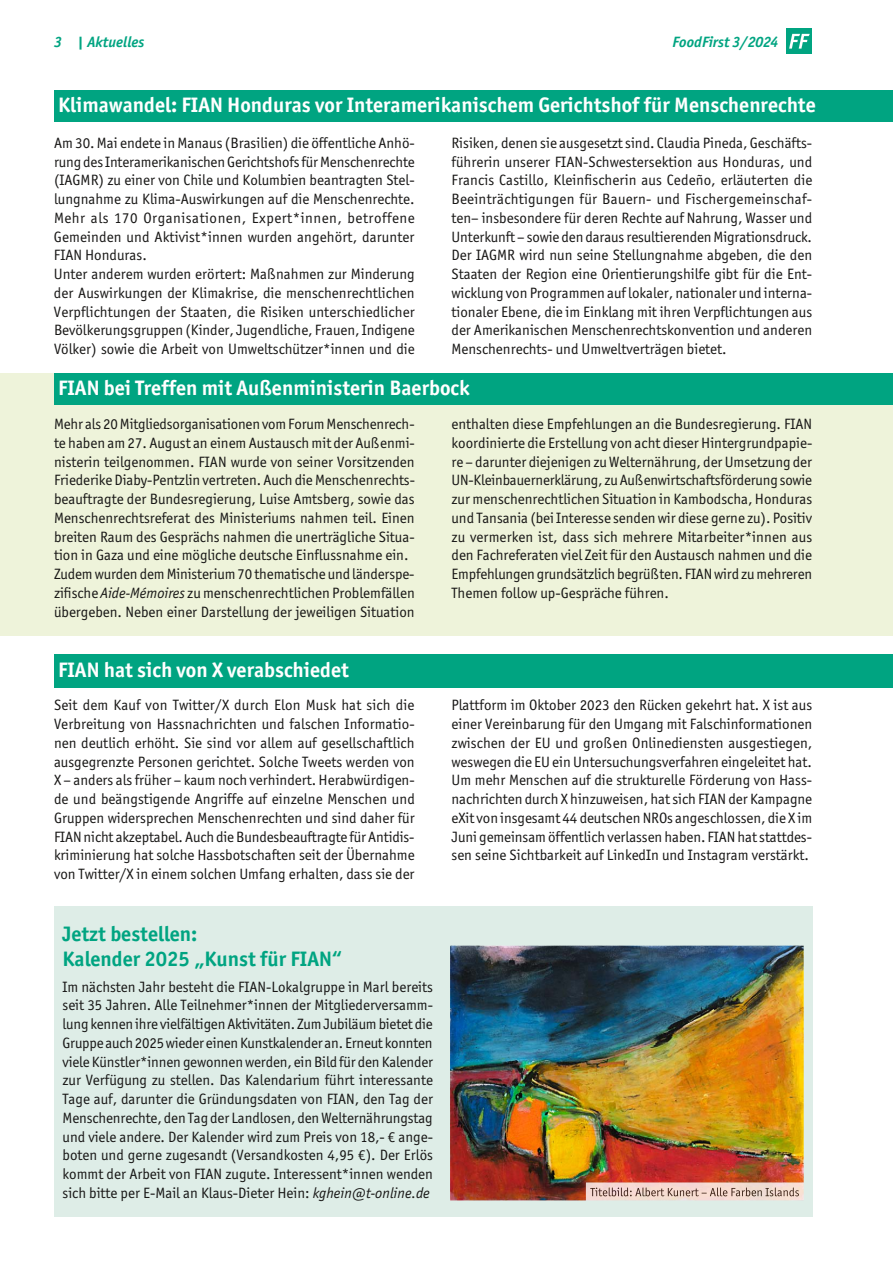
<style>
.page{position:relative;width:893px;height:1263px;background:#fff}
.page>*{position:absolute;margin:0;border:0;box-sizing:border-box;transform-origin:0 0}
.t1{font:700 21px "Officina Sans ITC";color:#fff}
.t2{font:700 21px/25.2px "Officina Sans ITC";color:#00a481}
.t3{font:15px/18.8px "Officina Sans ITC Boo";color:#181716;text-align:justify}
.t4{font:italic 700 15px "Officina Sans ITC";color:#00a481}
.s1{font-family:"Officina Sans ITC Boo It"}
</style>
<div class="page">
<div style="left:0;top:373px;width:893px;height:262px;background:#eef3da"></div>
<div style="left:54px;top:906px;width:758px;height:311px;background:#deede7"></div>
<img style="left:450px;top:946px;width:354px;height:254px">
<div style="left:586px;top:1183px;width:218px;height:17px;background:#f5dbd3"></div>
<img style="left:590px;top:1196px;width:209px;height:1px">
<img style="left:590px;top:1187px;width:209px;height:9px">
<div style="left:787px;top:28px;width:25px;height:26px;background:#00a481"></div>
<svg style="left:789px;top:34px;width:21px;height:15px"></svg>
<div style="left:54px;top:90px;width:839px;height:32px;background:#00a481"></div>
<div style="left:54px;top:654px;width:839px;height:33px;background:#00a481"></div>
<div style="left:54px;top:373px;width:839px;height:32px;background:#00a481"></div>
<p class="t4" style="left:54px;top:33px;width:92px">3 | Aktuelles</p>
<p class="t4" style="left:673px;top:33px;width:107px">FoodFirst 3/2024</p>
<h1 class="t1" style="left:58px;top:92px;width:759px">Klimawandel: FIAN honduras vor Interamerikanischem gerichtshof für Menschenrechte</h1>
<p class="t3" style="left:54px;top:133px;width:362px;text-align:left">Am 30.Mai endete in Manaus (Brasilien) die öffentliche Anhö&shy;rung des Interamerikanischen Gerichtshofs für Menschenrechte (IAGMR) zu einer von Chile und Kolumbien beantragten Stel&shy;lungnahme zu Klima-Auswirkungen auf die Menschenrechte.<br>Mehr als 170 Organisationen, Expert*innen, betroffene Gemeinden und Aktivist*innen wurden angehört, darunter FIAN Honduras.<br>Unter anderem wurden erörtert: Maßnahmen zur Minderung der Auswirkungen der Klimakrise, die menschenrechtlichen Verpflichtungen der Staaten, die Risiken unterschiedlicher Bevölkerungsgruppen (Kinder, Jugendliche, Frauen, Indigene Völker) sowie die Arbeit von Um welt schüt ze r*in nen und die</p>
<p class="t3" style="left:451px;top:133px;width:362px">Risiken, denen sie ausgesetzt sind. Claudia Pineda, Geschäfts&shy;führerin unserer FIAN-Schwestersektion aus Honduras, und Francis Castillo, Kleinfischerin aus Cedeño, erläuterten die Beeinträchtigungen für Bauern- und Fischergemeinschaf&shy;ten– insbesondere für deren Rechte auf Nahrung, Wasser und Unterkunft – sowie den daraus resultierenden Migrationsdruck.<br>Der IAGMR wird nun seine Stellungnahme abgeben, die den Staaten der Region eine Orientierungshilfe gibt für die Ent&shy;wicklung von Programmen auf lokaler, nationaler und interna&shy;tionaler Ebene, die im Einklang mit ihren Verpflichtungen aus der Amerikanischen Menschenrechtskonvention und anderen Menschenrechts- und Umweltverträgen bietet.</p>
<h1 class="t1" style="left:58px;top:375px;width:413px">FIAN bei treffen mit Außenministerin baerbock</h1>
<p class="t3" style="left:54px;top:414px;width:362px;text-align:left">Mehr als 20 Mitgliedsorganisationen vom Forum Menschenrech&shy;te haben am 27. August an einem Austausch mit der Außenmi&shy;nisterin teilgenommen. FIAN wurde von seiner Vorsitzenden Friederike Diaby-Pentzlin vertreten. Auch die Menschenrechts&shy;beauftragte der Bundesregierung, Luise Amtsberg, sowie das Menschenrechtsreferat des Ministeriums nahmen teil. Einen breiten Raum des Gesprächs nahmen die unerträgliche Situa&shy;tion in Gaza und eine mögliche deutsche Einflussnahme ein.<br>Zudem wurden dem Ministerium 70 thematische und länderspe&shy;zifische <span class="s1">Aide-Mémoires</span> zu menschenrechtlichen Problemfällen übergeben. Neben einer Darstellung der jeweiligen Situation</p>
<p class="t3" style="left:451px;top:414px;width:362px">enthalten diese Empfehlungen an die Bundesregierung. FIAN koordinierte die Erstellung von acht dieser Hintergrundpapie&shy;re – darunter diejenigen zu Welternährung, der Umsetzung der UN-Kleinbauernerklärung, zu Außenwirtschaftsförderung sowie zur menschenrechtlichen Situation in Kambodscha, Honduras und Tansania (bei Interesse senden wir diese gerne zu). Positiv zu vermerken ist, dass sich mehrere Mitarbeiter*innen aus den Fachreferaten viel Zeit für den Austausch nahmen und die Empfehlungen grundsätzlich begrüßten. FIAN wird zu mehreren Themen follow up-Gespräche führen.</p>
<h1 class="t1" style="left:58px;top:657px;width:292px">FIAN hat sich von X verabschiedet</h1>
<p class="t3" style="left:54px;top:696px;width:362px">Seit dem Kauf von Twitter/X durch Elon Musk hat sich die Verbreitung von Hassnachrichten und falschen Informatio&shy;nen deutlich erhöht. Sie sind vor allem auf gesellschaftlich ausgegrenzte Personen gerichtet. Solche Tweets werden von X – anders als früher – kaum noch verhindert. Herabwürdigen&shy;de und beängstigende Angriffe auf einzelne Menschen und Gruppen widersprechen Menschenrechten und sind daher für FIAN nicht akzeptabel. Auch die Bundesbeauftragte für Antidis&shy;kriminierung hat solche Hassbotschaften seit der übernahme von Twitter/X in einem solchen Umfang erhalten, dass sie der</p>
<p class="t3" style="left:451px;top:696px;width:362px">Plattform im Oktober 2023 den Rücken gekehrt hat. X ist aus einer Vereinbarung für den Umgang mit Falschinformationen zwischen der EU und großen Onlinediensten ausgestiegen, weswegen die EU ein Untersuchungsverfahren eingeleitet hat.<br>Um mehr Menschen auf die strukturelle Förderung von Hass&shy;nachrichten durch X hinzuweisen, hat sich FIAN der Kampagne eXit von insgesamt 44 deutschen NROs angeschlossen, die X im Juni gemeinsam öffentlich verlassen haben. FIAN hat stattdes&shy;sen seine Sichtbarkeit auf LinkedIn und Instagram verstärkt.</p>
<h1 class="t2" style="left:63px;top:921px;width:281px">Jetzt bestellen:<br>Kalender 2025 „Kunst für FIAN“</h1>
<p class="t3" style="left:63px;top:977px;width:372px">Im nächsten Jahr besteht die FIAN-Lokalgruppe in Marl bereits seit 35 Jahren. Alle Teil neh me r*in nen der Mitgliederversamm&shy;lung kennen ihre vielfältigen Aktivitäten. Zum Jubiläum bietet die Gruppe auch 2025 wieder einen Kunstkalender an. Erneut konnten viele Künstler*innen gewonnen werden, ein Bild für den Kalender zur Verfügung zu stellen. Das Kalendarium führt interessante Tage auf, darunter die Gründungsdaten von FIAN, den Tag der Menschenrechte, den Tag der Landlosen, den Welternährungstag und viele andere. Der Kalender wird zum Preis von 18,- € ange&shy;boten und gerne zugesandt (Versandkosten 4,95 €). Der Erlös kommt der Arbeit von FIAN zugute. In ter es sen t*in nen wenden sich bitte per E-Mail an Klaus-Dieter Hein: <span class="s1">kghein@t-online.de</span></p>
</div>
